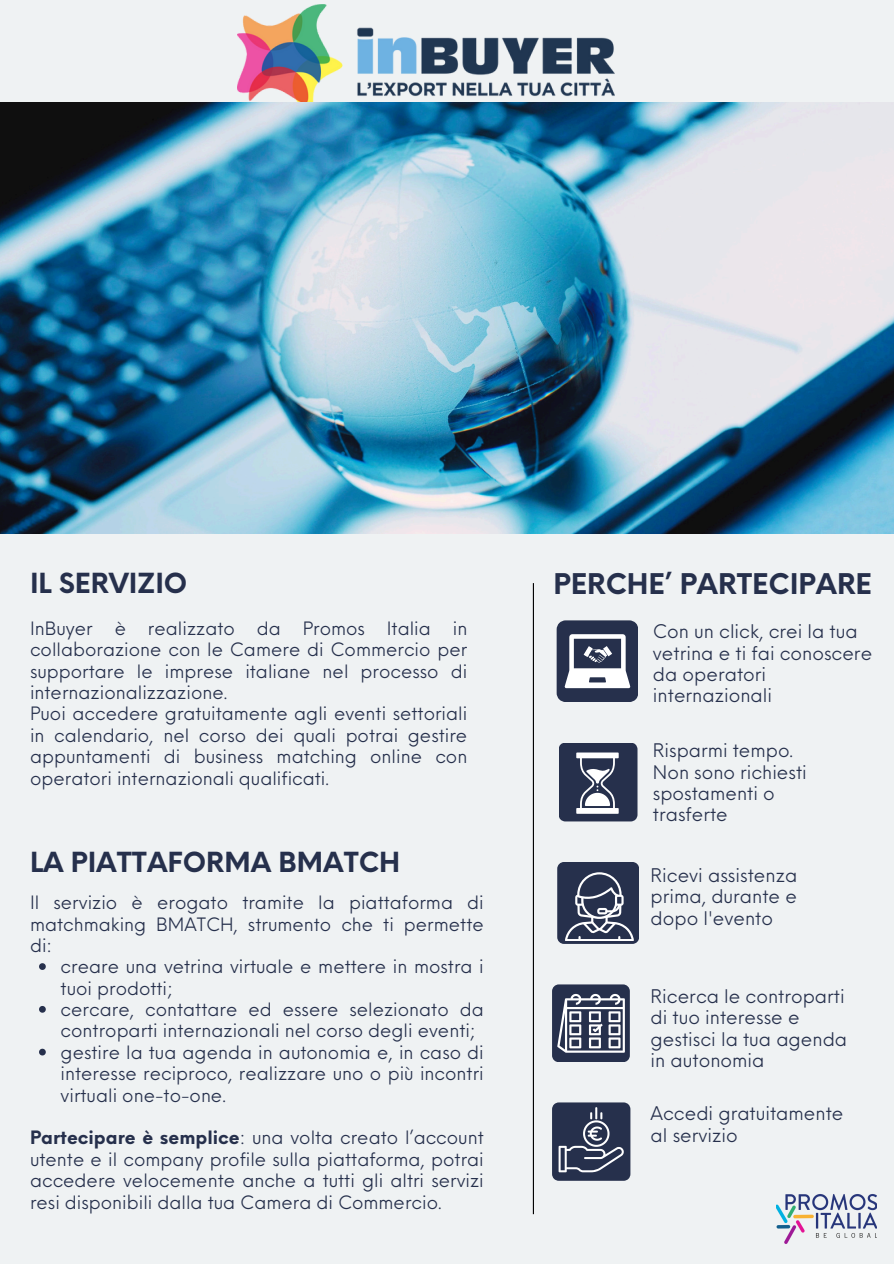
<style>
.page{position:relative;width:894px;height:1264px;background:#fff}
.page>*{position:absolute;margin:0;border:0;box-sizing:border-box;transform-origin:0 0}
.t1{font:700 27.75px "Neue Einstellung";color:#26304c}
.t2{font:700 27px "Neue Einstellung";color:#26304c}
.t3{font:18.3px/21.3px "Neue Einstellung";color:#26304c}
.t4{font:18px/21.3px "Neue Einstellung";color:#26304c;text-align:justify}
.s1{font-weight:700}
</style>
<div class="page">
<div style="left:0;top:0;width:893px;height:1263px;background:#eff2f3"></div>
<img style="left:237px;top:4px;width:377px;height:98px">
<svg style="left:556px;top:620px;width:82px;height:82px"></svg>
<svg style="left:559px;top:743px;width:78px;height:78px"></svg>
<div style="left:557px;top:862px;width:82px;height:81px;background:#26304c;border-radius:7px"></div>
<svg style="left:565px;top:872px;width:68px;height:68px"></svg>
<div style="left:552px;top:984px;width:77px;height:78px;background:#26304c;border-radius:7px"></div>
<svg style="left:557px;top:993px;width:67px;height:59px"></svg>
<svg style="left:552px;top:1102px;width:78px;height:78px;background:#424a63"></svg>
<img style="left:776px;top:1194px;width:100px;height:50px">
<hr style="left:532px;top:583px;width:2px;height:631px;background:#000">
<svg style="left:39px;top:963px;width:7px;height:6px"></svg>
<svg style="left:39px;top:1006px;width:7px;height:6px"></svg>
<svg style="left:39px;top:1048px;width:7px;height:7px"></svg>
<img style="left:0;top:102px;width:893px;height:431px">
<p class="t2" style="left:30px;top:558px;width:159px">IL SERVIZIO</p>
<p class="t4" style="left:30px;top:616px;width:438px">InBuyer è realizzato da Promos Italia in collaborazione con le Camere di Commercio per supportare le imprese italiane nel processo di internazionalizzazione.</p>
<p class="t4" style="left:30px;top:701px;width:438px">Puoi accedere gratuitamente agli eventi settoriali in calendario, nel corso dei quali potrai gestire appuntamenti di business matching online con operatori internazionali qualificati.</p>
<p class="t2" style="left:30px;top:838px;width:372px">LA PIATTAFORMA BMATCH</p>
<p class="t4" style="left:30px;top:890px;width:455px">Il servizio è erogato tramite la piattaforma di matchmaking BMATCH, strumento che ti permette di:</p>
<h1 class="t4" style="left:61px;top:954px;width:424px">creare una vetrina virtuale e mettere in mostra i tuoi prodotti;</h1>
<p class="t4" style="left:61px;top:997px;width:424px">cercare, contattare ed essere selezionato da controparti internazionali nel corso degli eventi;</p>
<p class="t4" style="left:61px;top:1039px;width:424px">gestire la tua agenda in autonomia e, in caso di interesse reciproco, realizzare uno o più incontri virtuali one-to-one.</p>
<p class="t4" style="left:30px;top:1125px;width:455px"><span class="s1">Partecipare è semplice</span>: una volta creato l’account utente e il company profile sulla piattaforma, potrai accedere velocemente anche a tutti gli altri servizi resi disponibili dalla tua Camera di Commercio.</p>
<p class="t1" style="left:553px;top:559px;width:320px">PERCHE’ PARTECIPARE</p>
<p class="t3" style="left:652px;top:619px;width:221px">Con un click, crei la tua vetrina e ti fai conoscere da operatori internazionali</p>
<p class="t3" style="left:652px;top:738px;width:142px">Risparmi tempo.</p>
<p class="t3" style="left:652px;top:759px;width:155px">Non sono richiesti spostamenti o trasferte</p>
<h1 class="t3" style="left:650px;top:862px;width:148px;text-align:justify">Ricevi assistenza prima, durante e dopo l'evento</h1>
<p class="t3" style="left:650px;top:983px;width:198px">Ricerca le controparti di tuo interesse e gestisci la tua agenda</p>
<p class="t3" style="left:650px;top:1048px;width:115px">in autonomia</p>
<h1 class="t3" style="left:650px;top:1101px;width:194px">Accedi gratuitamente</h1>
<p class="t3" style="left:650px;top:1122px;width:89px">al servizio</p>
</div>
